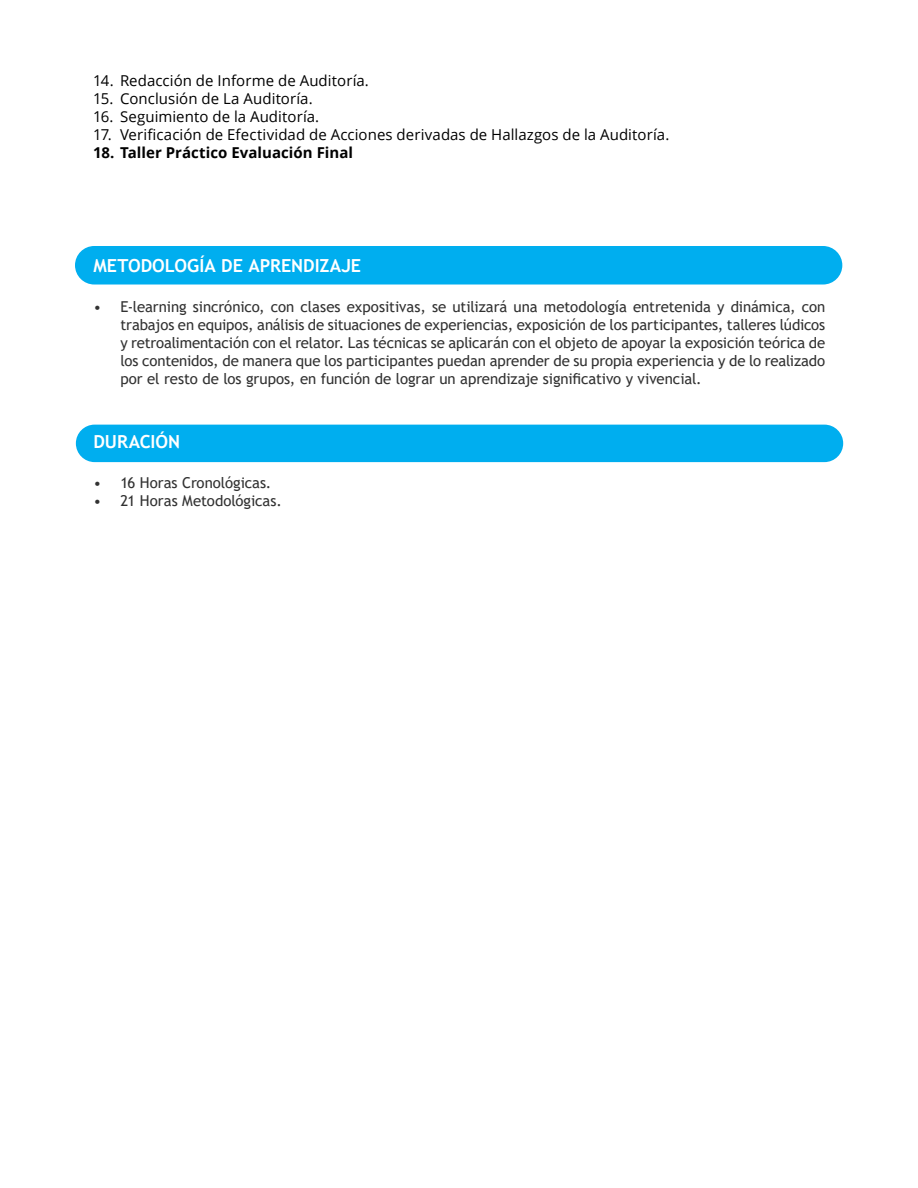
<style>
.page{position:relative;width:918px;height:1188px;background:#fff}
.page>*{position:absolute;margin:0;border:0;box-sizing:border-box;transform-origin:0 0}
.MODULO2{font:700 18px "Trebuchet MS";color:#fff}
.t1{font:15px/18px "Trebuchet MS";letter-spacing:-.005em;color:#323232;text-align:justify}
.t2{font:15px "Open Sans";letter-spacing:.005em;color:#000}
.t3{font:700 15px "Open Sans";color:#000}
</style>
<div class="page">
<div style="left:75px;top:246px;width:767px;height:39px;background:#00aeef;border-radius:19px"></div>
<div style="left:76px;top:425px;width:767px;height:37px;background:#00aeef;border-radius:19px"></div>
<p class="t2" style="left:93px;top:71px;width:277px">14. Redacción de Informe de Auditoría.</p>
<p class="t2" style="left:93px;top:89px;width:221px">15. Conclusión de La Auditoría.</p>
<p class="t2" style="left:93px;top:107px;width:228px">16. Seguimiento de la Auditoría.</p>
<p class="t2" style="left:93px;top:125px;width:578px">17. Verificación de Efectividad de Acciones derivadas de Hallazgos de la Auditoría.</p>
<p class="t3" style="left:93px;top:142px;width:262px">18. Taller Práctico Evaluación Final</p>
<p class="MODULO2" style="left:93px;top:254px;width:269px">METODOLOGÍA DE APRENDIZAJE</p>
<p class="t1" style="left:120px;top:297px;width:706px;text-indent:-27px">• E-learning sincrónico, con clases expositivas, se utilizará una metodología entretenida y dinámica, con trabajos en equipos, análisis de situaciones de experiencias, exposición de los participantes, talleres lúdicos y retroalimentación con el relator. Las técnicas se aplicarán con el objeto de apoyar la exposición teórica de los contenidos, de manera que los participantes puedan aprender de su propia experiencia y de lo realizado por el resto de los grupos, en función de lograr un aprendizaje significativo y vivencial.</p>
<p class="MODULO2" style="left:93px;top:431px;width:88px">DURACIÓN</p>
<p class="t1" style="left:93px;top:474px;width:180px">• 16 Horas Cronológicas.</p>
<p class="t1" style="left:93px;top:492px;width:190px">• 21 Horas Metodológicas.</p>
</div>
